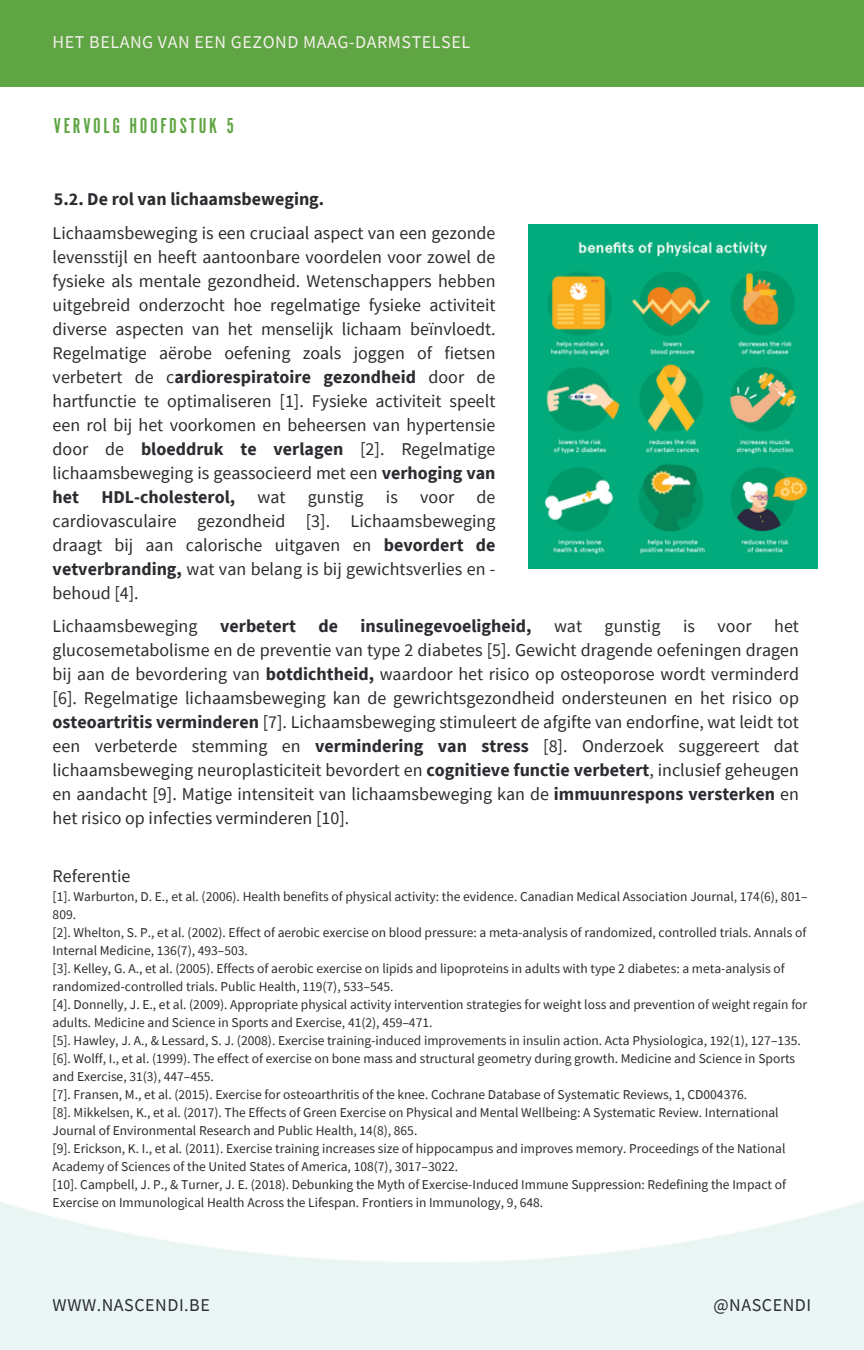
<style>
.page{position:relative;width:864px;height:1350px;background:#fff}
.page>*{position:absolute;margin:0;border:0;box-sizing:border-box;transform-origin:0 0}
.t1{font:22.5px "Alternate Got No 1 D";letter-spacing:.12em;color:#60a544}
.t2{font:18px/24.1px "Source Sans Pro";color:#2b2c30;text-align:justify}
.t3{font:700 18px "Source Sans Pro";color:#2b2c30}
.t4{font:18px "Source Sans Pro";letter-spacing:.03em;color:#f4f0eb}
.t5{font:18px "Source Sans Pro";letter-spacing:.03em;color:#2b2c30}
.t6{font:13.5px/18px "Source Sans Pro";color:#2b2c30}
.s1{font-weight:700}
</style>
<div class="page">
<div style="left:0;top:0;width:864px;height:86px;background:#60a544"></div>
<img style="left:529px;top:224px;width:288px;height:345px">
<p class="t4" style="left:53px;top:30px;width:419px">HET BELANG VAN EEN GEZOND MAAG-DARMSTELSEL</p>
<p class="t1" style="left:54px;top:114px;width:182px">VERVOLG HOOFDSTUK 5</p>
<p class="t3" style="left:54px;top:188px;width:272px">5.2. De rol van lichaamsbeweging.</p>
<p class="t2" style="left:53px;top:221px;width:444px">Lichaamsbeweging is een cruciaal aspect van een gezonde levensstijl en heeft aantoonbare voordelen voor zowel de fysieke als mentale gezondheid. Wetenschappers hebben uitgebreid onderzocht hoe regelmatige fysieke activiteit diverse aspecten van het menselijk lichaam beïnvloedt.<br>Regelmatige aërobe oefening zoals joggen of fietsen verbetert de c<span class="s1">ardiorespiratoire gezondheid</span> door de hartfunctie te optimaliseren [1]. Fysieke activiteit speelt een rol bij het voorkomen en beheersen van hypertensie door de <span class="s1">bloeddruk te verlagen</span> [2]. Regelmatige lichaamsbeweging is geassocieerd met een <span class="s1">verhoging van het HDL-cholesterol,</span> wat gunstig is voor de cardiovasculaire gezondheid [3]. Lichaamsbeweging draagt bij aan calorische uitgaven en <span class="s1">bevordert de vetverbranding,</span> wat van belang is bij gewichtsverlies en - behoud [4].</p>
<p class="t2" style="left:53px;top:613px;width:146px">Lichaamsbeweging</p>
<p class="t3" style="left:220px;top:614px;width:77px">verbetert</p>
<p class="t3" style="left:318px;top:614px;width:21px">de</p>
<p class="t3" style="left:361px;top:614px;width:172px">insulinegevoeligheid,</p>
<p class="t2" style="left:554px;top:613px;width:30px">wat</p>
<p class="t2" style="left:605px;top:613px;width:57px">gunstig</p>
<p class="t2" style="left:683px;top:613px;width:13px">is</p>
<p class="t2" style="left:718px;top:613px;width:36px">voor</p>
<p class="t2" style="left:53px;top:613px;width:748px;text-indent:722px">het glucosemetabolisme en de preventie van type 2 diabetes [5]. Gewicht dragende oefeningen dragen bij aan de bevordering van <span class="s1">botdichtheid,</span> waardoor het risico op osteoporose wordt verminderd [6]. Regelmatige lichaamsbeweging kan de gewrichtsgezondheid ondersteunen en het risico op <span class="s1">osteoartritis verminderen</span> [7]. Lichaamsbeweging stimuleert de afgifte van endorfine, wat leidt tot een verbeterde stemming en <span class="s1">vermindering van stress</span> [8]. Onderzoek suggereert dat lichaamsbeweging neuroplasticiteit bevordert en <span class="s1">cognitieve functie verbetert</span>, inclusief geheugen en aandacht [9]. Matige intensiteit van lichaamsbeweging kan de <span class="s1">immuunrespons versterken</span> en het risico op infecties verminderen [10].</p>
<p class="t2" style="left:53px;top:864px;width:79px">Referentie</p>
<p class="t6" style="left:53px;top:887px;width:756px">[1]. Warburton, D. E., et al. (2006). Health benefits of physical activity: the evidence. Canadian Medical Association Journal, 174(6), 801–<br>809.</p>
<p class="t6" style="left:53px;top:923px;width:755px">[2]. Whelton, S. P., et al. (2002). Effect of aerobic exercise on blood pressure: a meta-analysis of randomized, controlled trials. Annals of<br>Internal Medicine, 136(7), 493–503.</p>
<p class="t6" style="left:53px;top:959px;width:734px">[3]. Kelley, G. A., et al. (2005). Effects of aerobic exercise on lipids and lipoproteins in adults with type 2 diabetes: a meta-analysis of randomized-controlled trials. Public Health, 119(7), 533–545.</p>
<p class="t6" style="left:53px;top:995px;width:756px">[4]. Donnelly, J. E., et al. (2009). Appropriate physical activity intervention strategies for weight loss and prevention of weight regain for adults. Medicine and Science in Sports and Exercise, 41(2), 459–471.</p>
<p class="t6" style="left:53px;top:1031px;width:750px">[5]. Hawley, J. A., &amp; Lessard, S. J. (2008). Exercise training-induced improvements in insulin action. Acta Physiologica, 192(1), 127–135.</p>
<p class="t6" style="left:53px;top:1049px;width:744px">[6]. Wolff, I., et al. (1999). The effect of exercise on bone mass and structural geometry during growth. Medicine and Science in Sports and Exercise, 31(3), 447–455.</p>
<p class="t6" style="left:53px;top:1085px;width:696px">[7]. Fransen, M., et al. (2015). Exercise for osteoarthritis of the knee. Cochrane Database of Systematic Reviews, 1, CD004376.</p>
<p class="t6" style="left:53px;top:1103px;width:728px">[8]. Mikkelsen, K., et al. (2017). The Effects of Green Exercise on Physical and Mental Wellbeing: A Systematic Review. International<br>Journal of Environmental Research and Public Health, 14(8), 865.</p>
<p class="t6" style="left:53px;top:1139px;width:734px">[9]. Erickson, K. I., et al. (2011). Exercise training increases size of hippocampus and improves memory. Proceedings of the National<br>Academy of Sciences of the United States of America, 108(7), 3017–3022.</p>
<p class="t6" style="left:53px;top:1175px;width:735px">[10]. Campbell, J. P., &amp; Turner, J. E. (2018). Debunking the Myth of Exercise-Induced Immune Suppression: Redefining the Impact of<br>Exercise on Immunological Health Across the Lifespan. Frontiers in Immunology, 9, 648.</p>
<p class="t5" style="left:53px;top:1294px;width:159px">WWW.NASCENDI.BE</p>
<p class="t5" style="left:714px;top:1294px;width:99px">@NASCENDI</p>
</div>
